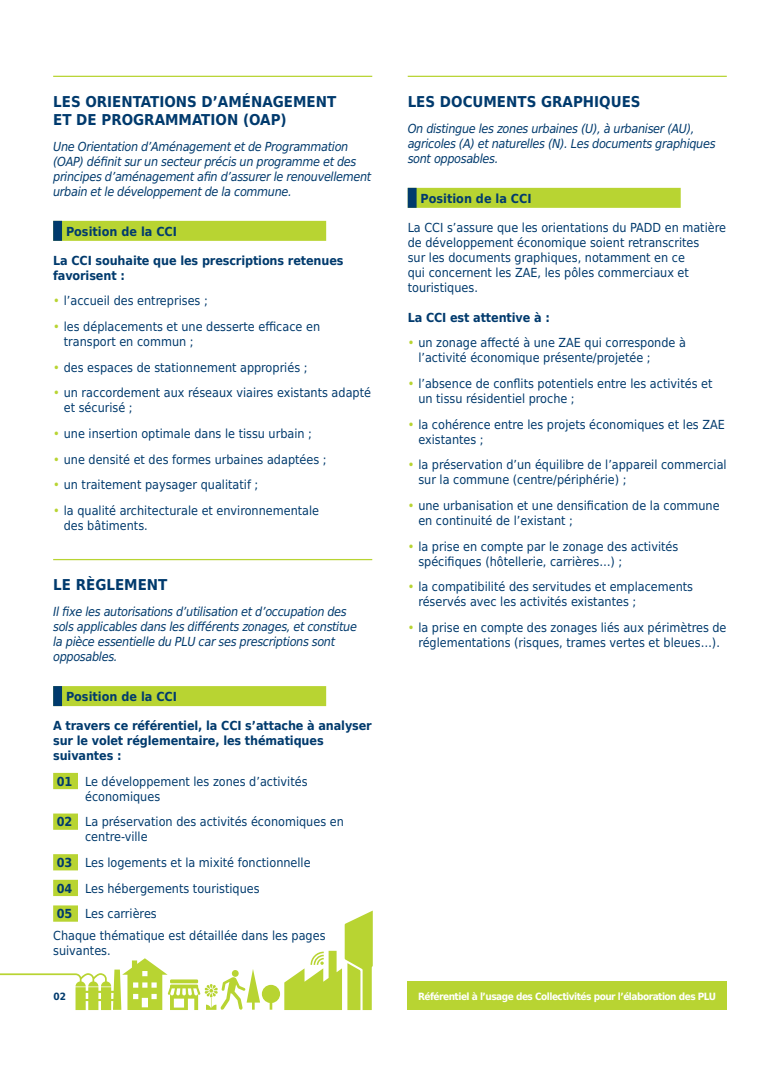
<style>
.page{position:relative;width:780px;height:1088px;background:#fff}
.page>*{position:absolute;margin:0;border:0;box-sizing:border-box;transform-origin:0 0}
.t1{font:700 15px "DejaVu Sans Condensed";color:#003a6d}
.t2{font:12.5px/15px "DejaVu Sans Condensed";color:#003a6d}
.t3{font:italic 12.5px/15px "DejaVu Sans Condensed";letter-spacing:-.025em;color:#003a6d}
.t4{font:700 12.5px/15px "DejaVu Sans Condensed";letter-spacing:-.01em;color:#003a6d}
.t5{font:700 10px "DejaVu Sans Condensed";letter-spacing:-.05em;color:#fff}
.t6{font:700 10px "DejaVu Sans Condensed";color:#003a6d}
.s1{color:#b8d432}
.s2{font-weight:700}
</style>
<div class="page">
<div style="left:407px;top:981px;width:319px;height:29px;background:#b8d432"></div>
<svg style="left:0;top:910px;width:373px;height:100px"></svg>
<hr style="left:53px;top:76px;width:319px;height:1px;background:#b8d432">
<div style="left:53px;top:221px;width:273px;height:20px;background:#b8d432"></div>
<div style="left:53px;top:221px;width:9px;height:20px;background:#003a6d"></div>
<hr style="left:53px;top:559px;width:319px;height:1px;background:#b8d432">
<div style="left:53px;top:686px;width:273px;height:20px;background:#b8d432"></div>
<div style="left:53px;top:686px;width:9px;height:20px;background:#003a6d"></div>
<div style="left:53px;top:773px;width:25px;height:16px;background:#b8d432"></div>
<div style="left:53px;top:813px;width:25px;height:17px;background:#b8d432"></div>
<div style="left:53px;top:854px;width:25px;height:16px;background:#b8d432"></div>
<div style="left:53px;top:880px;width:25px;height:16px;background:#b8d432"></div>
<div style="left:53px;top:905px;width:25px;height:17px;background:#b8d432"></div>
<hr style="left:407px;top:76px;width:319px;height:1px;background:#b8d432">
<div style="left:407px;top:188px;width:273px;height:20px;background:#b8d432"></div>
<div style="left:407px;top:188px;width:9px;height:20px;background:#003a6d"></div>
<p class="t1" style="left:53px;top:89px;width:43px">Les orientations</p>
<p class="t1" style="left:202px;top:89px;width:29px">d’aménagement</p>
<p class="t1" style="left:53px;top:107px;width:60px">etdeprogrammation</p>
<p class="t1" style="left:243px;top:107px;width:45px">(OAP)</p>
<p class="t3" style="left:53px;top:139px;width:319px">Une Orientation d’Aménagement et de Programmation (OAP) définit sur un secteur précis un programme et des principes d’aménagement afin d’assurer le renouvellement urbain et le développement de la commune.</p>
<p class="t4" style="left:66px;top:223px;width:113px">Position de la CCI</p>
<p class="t4" style="left:53px;top:252px;width:292px">La CCI souhaite que les prescriptions retenues favorisent :</p>
<p class="t2" style="left:53px;top:293px;width:156px"><span class="s1">•</span> l’accueil des entreprises ;</p>
<p class="t2" style="left:64px;top:319px;width:258px;text-indent:-11px"><span class="s1">•</span> les déplacements et une desserte efficace en transport en commun ;</p>
<p class="t2" style="left:53px;top:359px;width:256px"><span class="s1">•</span> des espaces de stationnement appropriés ;</p>
<p class="t2" style="left:64px;top:385px;width:309px;text-indent:-11px"><span class="s1">•</span> un raccordement aux réseaux viaires existants adapté et sécurisé ;</p>
<p class="t2" style="left:53px;top:426px;width:260px"><span class="s1">•</span> une insertion optimale dans le tissu urbain ;</p>
<p class="t2" style="left:53px;top:451px;width:275px"><span class="s1">•</span> une densité et des formes urbaines adaptées ;</p>
<p class="t2" style="left:53px;top:477px;width:207px"><span class="s1">•</span> un traitement paysager qualitatif ;</p>
<p class="t2" style="left:64px;top:502px;width:257px;text-indent:-11px"><span class="s1">•</span> la qualité architecturale et environnementale des bâtiments.</p>
<p class="t1" style="left:53px;top:573px;width:54px">Le règlement</p>
<p class="t3" style="left:53px;top:604px;width:305px">Il fixe les autorisations d’utilisation et d’occupation des sols applicables dans les différents zonages, et constitue la pièce essentielle du PLU car ses prescriptions sont opposables.</p>
<p class="t4" style="left:66px;top:688px;width:113px">Position de la CCI</p>
<p class="t4" style="left:53px;top:718px;width:320px">A travers ce référentiel, la CCI s’attache à analyser sur le volet réglementaire, les thématiques suivantes :</p>
<p class="t2" style="left:85px;top:773px;width:224px;text-indent:-28px"><span class="s2">01</span> Le développement les zones d’activités économiques</p>
<p class="t2" style="left:85px;top:814px;width:260px;text-indent:-28px"><span class="s2">02</span> La préservation des activités économiques en centre‑ville</p>
<p class="t2" style="left:57px;top:849px;width:255px;line-height:25.6px"><span class="s2">03</span> Les logements et la mixité fonctionnelle<br><span class="s2">04</span> Les hébergements touristiques<br><span class="s2">05</span> Les carrières</p>
<p class="t2" style="left:53px;top:928px;width:274px">Chaque thématique est détaillée dans les pages suivantes.</p>
<p class="t1" style="left:407px;top:89px;width:44px">Les documents</p>
<p class="t1" style="left:541px;top:89px;width:12px">grap</p>
<p class="t1" style="left:583px;top:89px;width:39px">hiques</p>
<p class="t3" style="left:407px;top:121px;width:309px">On distingue les zones urbaines (U), à urbaniser (AU), agricoles (A) et naturelles (N). Les documents graphiques sont opposables.</p>
<p class="t4" style="left:420px;top:190px;width:113px">Position de la CCI</p>
<p class="t2" style="left:407px;top:219px;width:320px">La CCI s’assure que les orientations du PADD en matière de développement économique soient retranscrites<br>sur les documents graphiques, notamment en ce<br>qui concernent les ZAE, les pôles commerciaux et touristiques.</p>
<p class="t4" style="left:407px;top:309px;width:144px">La CCI est attentive à :</p>
<p class="t2" style="left:418px;top:335px;width:269px;text-indent:-11px"><span class="s1">•</span> un zonage affecté à une ZAE qui corresponde à l’activité économique présente/projetée ;</p>
<p class="t2" style="left:418px;top:376px;width:295px;text-indent:-11px"><span class="s1">•</span> l’absence de conflits potentiels entre les activités et un tissu résidentiel proche ;</p>
<p class="t2" style="left:418px;top:416px;width:308px;text-indent:-11px"><span class="s1">•</span> la cohérence entre les projets économiques et les ZAE existantes ;</p>
<p class="t2" style="left:418px;top:457px;width:310px;text-indent:-11px"><span class="s1">•</span> la préservation d’un équilibre de l’appareil commercial sur la commune (centre/périphérie) ;</p>
<p class="t2" style="left:418px;top:498px;width:303px;text-indent:-11px"><span class="s1">•</span> une urbanisation et une densification de la commune en continuité de l’existant ;</p>
<p class="t2" style="left:418px;top:538px;width:261px;text-indent:-11px"><span class="s1">•</span> la prise en compte par le zonage des activités spécifiques (hôtellerie, carrières…) ;</p>
<p class="t2" style="left:418px;top:579px;width:276px;text-indent:-11px"><span class="s1">•</span> la compatibilité des servitudes et emplacements réservés avec les activités existantes ;</p>
<p class="t2" style="left:407px;top:619px;width:320px;text-align:center"><span class="s1">•</span> la prise en compte des zonages liés aux périmètres de réglementations (risques, trames vertes et bleues…).</p>
<p class="t6" style="left:53px;top:988px;width:14px">02</p>
<p class="t5" style="left:418px;top:988px;width:299px">Référentiel à l’usage des Collectivités pour l’élaboration des PLU</p>
</div>
